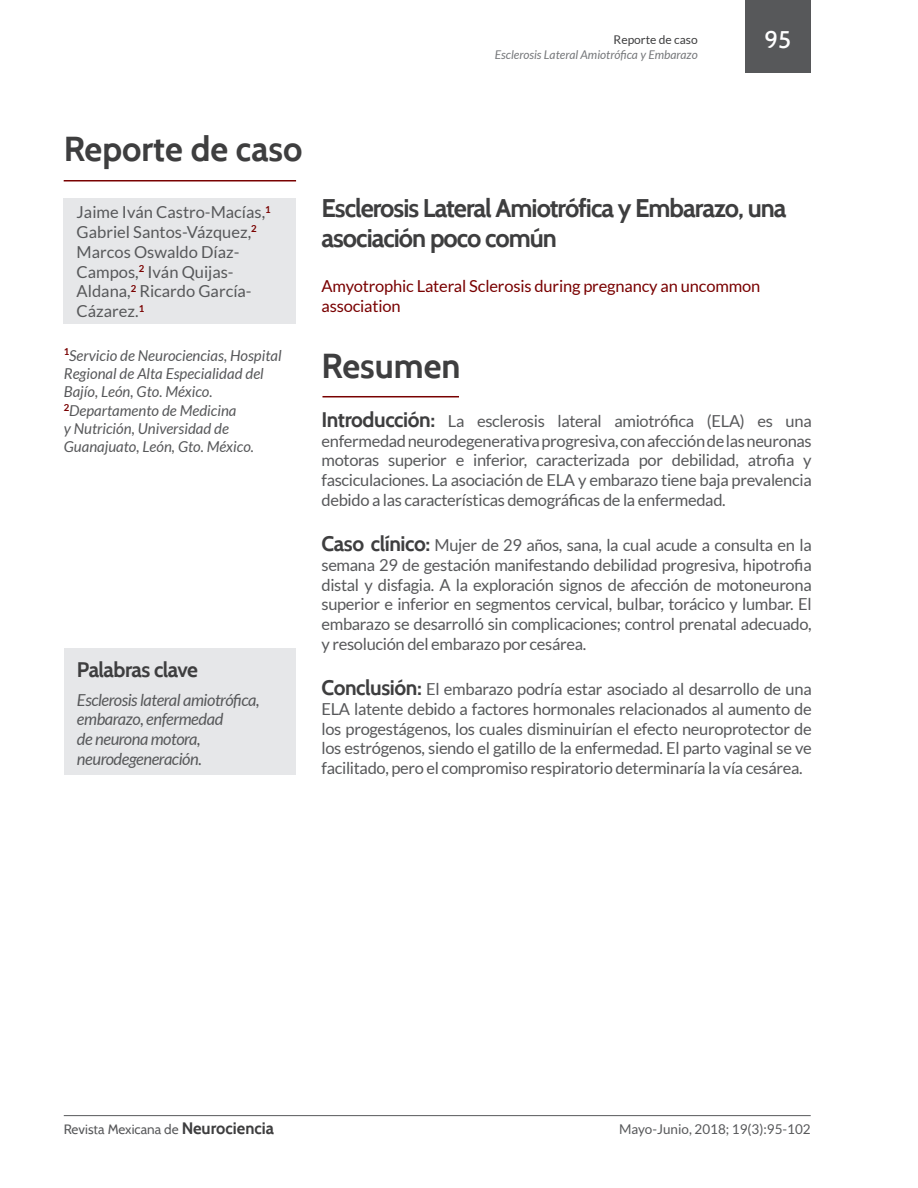
<style>
.page{position:relative;width:918px;height:1188px;background:#fff}
.page>*{position:absolute;margin:0;border:0;box-sizing:border-box;transform-origin:0 0}
.t1{font:700 34.5px "Cabin";color:#3e3e3f}
.t2{font:700 25.5px/30.6px "Cabin";letter-spacing:-.04em;color:#3e3e3f}
.t3{font:500 24px "Cabin";color:#fff}
.t4{font:700 21px "Cabin";letter-spacing:-.025em;color:#3e3e3f}
.Regular{font:16.5px/19.8px "Lato";letter-spacing:-.02em;color:#57585a;text-align:justify}
.Regular-2{font:16.5px/19.8px "Lato";color:#57585a}
.t5{font:italic 16.5px/19.8px "Lato";letter-spacing:-.025em;color:#57585a}
.t6{font:16.5px/19.8px "Lato";letter-spacing:-.01em;color:#790100}
.t7{font:italic 15px/18px "Lato";color:#57585a}
.t8{font:13.5px "Cabin";color:#57585a}
.t9{font:13.5px "Lato";color:#57585a}
.t10{font:italic 12px "Lato";color:#76787b}
.t11{font:12px "Lato";color:#3e3e3f}
.s1{font-family:"Cabin";font-weight:700;font-size:21px;color:#3e3e3f}
.s2{font-weight:700;font-size:16.5px;color:#3e3e3f}
</style>
<div class="page">
<hr style="left:64px;top:1115px;width:747px;height:1px;background:#57585a">
<div style="left:745px;top:0;width:65px;height:72px;background:#57585a"></div>
<hr style="left:64px;top:180px;width:232px;height:2px;background:#790100">
<div style="left:64px;top:198px;width:232px;height:126px;background:#e6e7e9"></div>
<hr style="left:322px;top:396px;width:137px;height:1px;background:#790100">
<div style="left:64px;top:648px;width:232px;height:126px;background:#e6e7e9"></div>
<p class="t11" style="left:614px;top:33px;width:86px">Reporte de caso</p>
<p class="t10" style="left:495px;top:48px;width:204px">Esclerosis Lateral Amiotrófica y Embarazo</p>
<p class="t3" style="left:765px;top:25px;width:28px">95</p>
<p class="t1" style="left:64px;top:128px;width:240px">Reporte de caso</p>
<p class="Regular-2" style="left:77px;top:202px;width:196px">Jaime Iván Castro-Macías,<sup>1<br></sup>Gabriel Santos-Vázquez,<sup>2<br></sup>Marcos Oswaldo Díaz-<br>Campos,<sup>2</sup> Iván Quijas-<br>Aldana,<sup>2</sup> Ricardo García-<br>Cázarez.<sup>1</sup></p>
<p class="t7" style="left:64px;top:347px;width:219px"><sup>1</sup>Servicio de Neurociencias, Hospital<br>Regional de Alta Especialidad del<br>Bajío, León, Gto. México.</p>
<p class="t7" style="left:64px;top:402px;width:192px"><sup>2</sup>Departamento de Medicina<br>y Nutrición, Universidad de<br>Guanajuato, León, Gto. México.</p>
<p class="t4" style="left:77px;top:657px;width:123px">Palabras clave</p>
<p class="t5" style="left:77px;top:690px;width:184px">Esclerosis lateral amiotrófica, embarazo, enfermedad<br>de neurona motora, neurodegeneración.</p>
<p class="t2" style="left:322px;top:192px;width:467px">Esclerosis Lateral Amiotrófica y Embarazo, una asociación poco común</p>
<p class="t6" style="left:322px;top:276px;width:440px">Amyotrophic Lateral Sclerosis during pregnancy an uncommon association</p>
<p class="t1" style="left:322px;top:345px;width:141px">Resumen</p>
<p class="Regular" style="left:322px;top:411px;width:492px"><span class="s1">Introducción:</span> La esclerosis lateral amiotrófica (ELA) es una enfermedad neurodegenerativa progresiva, con afección de las neuronas motoras superior e inferior, caracterizada por debilidad, atrofia y fasciculaciones. La asociación de ELA y embarazo tiene baja prevalencia debido a las características demográficas de la enfermedad.</p>
<p class="Regular" style="left:322px;top:535px;width:492px"><span class="s1">Caso clínico:</span> Mujer de 29 años, sana, la cual acude a consulta en la semana 29 de gestación manifestando debilidad progresiva, hipotrofia distal y disfagia. A la exploración signos de afección de motoneurona superior e inferior en segmentos cervical, bulbar, torácico y lumbar. El embarazo se desarrolló sin complicaciones; control prenatal adecuado, y resolución del embarazo por cesárea.</p>
<p class="Regular" style="left:322px;top:679px;width:492px"><span class="s1">Conclusión:</span> El embarazo podría estar asociado al desarrollo de una ELA latente debido a factores hormonales relacionados al aumento de los progestágenos, los cuales disminuirían el efecto neuroprotector de los estrógenos, siendo el gatillo de la enfermedad. El parto vaginal se ve facilitado, pero el compromiso respiratorio determinaría la vía cesárea.</p>
<p class="t8" style="left:64px;top:1121px;width:212px">Revista Mexicana de <span class="s2">Neurociencia</span></p>
<p class="t9" style="left:619px;top:1122px;width:193px">Mayo-Junio, 2018; 19(3):95-102</p>
</div>
